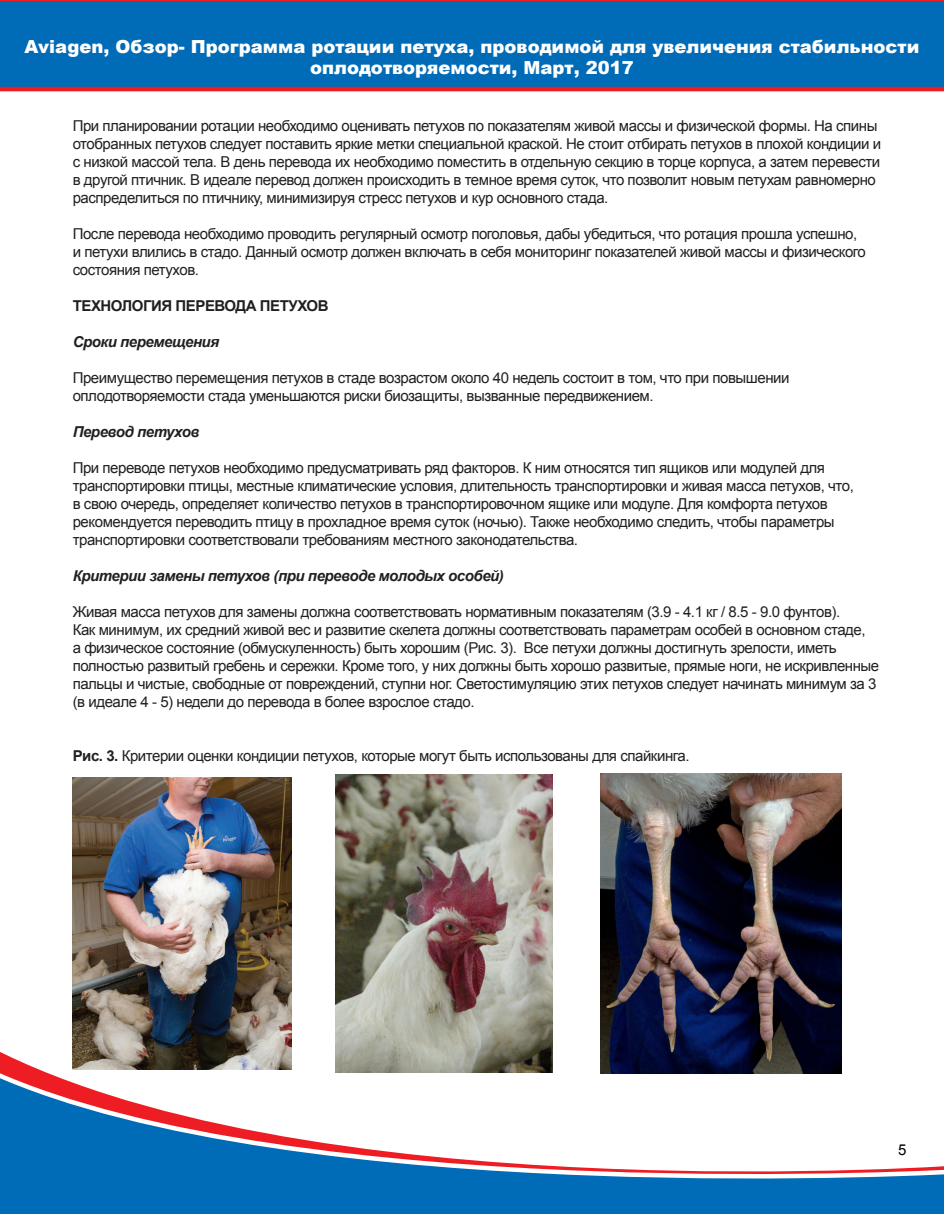
<style>
.page{position:relative;width:944px;height:1214px;background:#fff}
.page>*{position:absolute;margin:0;border:0;box-sizing:border-box;transform-origin:0 0}
.t1{font:900 18px/21.6px "Arial";color:#fff;text-align:center}
.t2{font:15px/18px "Arial";letter-spacing:-.03em;color:#231f20}
.t3{font:italic 700 15px "Arial";letter-spacing:-.03em;color:#231f20}
.t4{font:700 15px "Arial";letter-spacing:-.03em;color:#231f20}
.t5{font:15px "Arial";color:#000}
.s1{font-weight:700}
</style>
<div class="page">
<svg style="left:0;top:1063px;width:944px;height:151px"></svg>
<svg style="left:0;top:0;width:944px;height:91px;fill:#006bb6"></svg>
<img style="left:73px;top:777px;width:218px;height:292px">
<img style="left:336px;top:774px;width:216px;height:298px">
<img style="left:600px;top:774px;width:241px;height:299px">
<p class="t1" style="left:24px;top:35px;width:896px">Aviagen, Обзор- Программа ротации петуха, проводимой для увеличения стабильности оплодотворяемости, Март, 2017</p>
<p class="t2" style="left:73px;top:117px;width:810px">При планировании ротации необходимо оценивать петухов по показателям живой массы и физической формы. На спины отобранных петухов следует поставить яркие метки специальной краской. Не стоит отбирать петухов в плохой кондиции и с низкой массой тела. В день перевода их необходимо поместить в отдельную секцию в торце корпуса, а затем перевести в другой птичник. В идеале перевод должен происходить в темное время суток, что позволит новым петухам равномерно распределиться по птичнику, минимизируя стресс петухов и кур основного стада.</p>
<p class="t2" style="left:73px;top:225px;width:794px">После перевода необходимо проводить регулярный осмотр поголовья, дабы убедиться, что ротация прошла успешно, и петухи влились в стадо. Данный осмотр должен включать в себя мониторинг показателей живой массы и физического состояния петухов.</p>
<p class="t4" style="left:73px;top:296px;width:257px">ТЕХНОЛОГИЯ ПЕРЕВОДА ПЕТУХОВ</p>
<p class="t3" style="left:73px;top:332px;width:148px">Сроки перемещения</p>
<p class="t2" style="left:73px;top:369px;width:718px">Преимущество перемещения петухов в стаде возрастом около 40 недель состоит в том, что при повышении оплодотворяемости стада уменьшаются риски биозащиты, вызванные передвижением.</p>
<p class="t3" style="left:73px;top:422px;width:128px">Перевод петухов</p>
<p class="t2" style="left:73px;top:459px;width:782px">При переводе петухов необходимо предусматривать ряд факторов. К ним относятся тип ящиков или модулей для транспортировки птицы, местные климатические условия, длительность транспортировки и живая масса петухов, что, в свою очередь, определяет количество петухов в транспортировочном ящике или модуле. Для комфорта петухов рекомендуется переводить птицу в прохладное время суток (ночью). Также необходимо следить, чтобы параметры транспортировки соответствовали требованиям местного законодательства.</p>
<p class="t3" style="left:73px;top:566px;width:433px">Критерии замены петухов (при переводе молодых особей)</p>
<p class="t2" style="left:73px;top:603px;width:808px">Живая масса петухов для замены должна соответствовать нормативным показателям (3.9 - 4.1 кг / 8.5 - 9.0 фунтов).<br>Как минимум, их средний живой вес и развитие скелета должны соответствовать параметрам особей в основном стаде,<br>а физическое состояние (обмускуленность) быть хорошим (Рис. 3). Все петухи должны достигнуть зрелости, иметь полностью развитый гребень и сережки. Кроме того, у них должны быть хорошо развитые, прямые ноги, не искривленные пальцы и чистые, свободные от повреждений, ступни ног. Светостимуляцию этих петухов следует начинать минимум за 3 (в идеале 4 - 5) недели до перевода в более взрослое стадо.</p>
<p class="t2" style="left:73px;top:747px;width:618px"><span class="s1">Рис. 3.</span> Критерии оценки кондиции петухов, которые могут быть использованы для спайкинга.</p>
<p class="t5" style="left:898px;top:1139px;width:10px">5</p>
</div>
